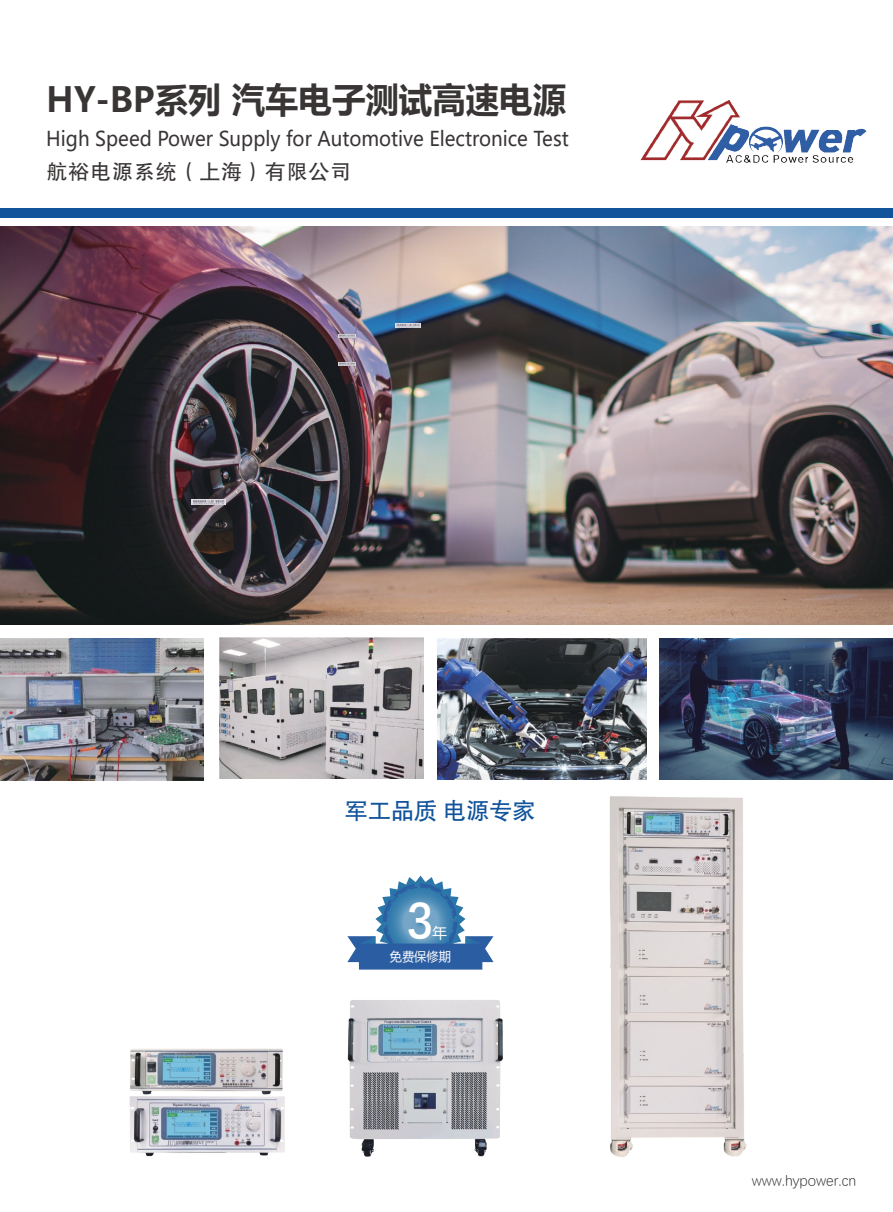
<style>
.page{position:relative;width:893px;height:1212px;background:#fff}
.page>*{position:absolute;margin:0;border:0;box-sizing:border-box;transform-origin:0 0}
.t1{font:700 50.25px "Deng Xian";color:#fff;scale:.95 1}
.t2{font:700 34.5px "Microsoft Ya Hei";color:#393535}
.t3{font:23.55px "FZHTJW GB1 0";letter-spacing:-.02em;color:#11549c}
.t4{font:21px "FZHTJW GB1 0";letter-spacing:.04em;color:#393535}
.t5{font:20.25px "Microsoft Ya Hei";color:#393535;scale:.93 1}
.t6{font:300 14.85px "Deng Xian";color:#241f1f}
.t7{font:14.85px "Microsoft Ya Hei";color:#fff}
.t8{font:12.6px "Microsoft Ya Hei";color:#fff}
</style>
<div class="page">
<img style="left:0;top:226px;width:893px;height:398px">
<img style="left:438px;top:639px;width:209px;height:141px">
<img style="left:640px;top:100px;width:227px;height:63px">
<div style="left:1px;top:208px;width:892px;height:10px;background:#11549c"></div>
<svg style="left:347px;top:875px;width:146px;height:93px"></svg>
<div style="left:359px;top:943px;width:123px;height:26px;background:#2b5da3"></div>
<img style="left:220px;top:637px;width:203px;height:141px">
<img style="left:0;top:638px;width:203px;height:142px">
<img style="left:347px;top:1000px;width:156px;height:157px">
<img style="left:130px;top:1048px;width:153px;height:46px">
<img style="left:610px;top:796px;width:137px;height:361px">
<img style="left:192px;top:500px;width:34px;height:5px">
<img style="left:395px;top:324px;width:26px;height:3px">
<svg style="left:339px;top:335px;width:17px;height:2px"></svg>
<svg style="left:339px;top:363px;width:17px;height:2px"></svg>
<img style="left:129px;top:1094px;width:156px;height:62px">
<img style="left:384px;top:1026px;width:48px;height:27px">
<img style="left:660px;top:638px;width:233px;height:141px">
<h2 class="t2" style="left:46px;top:75px;width:521px">HY-BP系列 汽车电子测试高速电源</h2>
<p class="t5" style="left:46px;top:125px;width:563px">High Speed Power Supply for Automotive Electronice Test</p>
<p class="t4" style="left:47px;top:160px;width:306px">航裕电源系统（上海）有限公司</p>
<p class="t3" style="left:345px;top:797px;width:193px">军工品质 电源专家</p>
<h1 class="t1" style="left:407px;top:887px;width:29px">3</h1>
<p class="t7" style="left:432px;top:923px;width:16px">年</p>
<p class="t8" style="left:390px;top:948px;width:63px">免费保修期</p>
<p class="t6" style="left:752px;top:1171px;width:106px">www.hypower.cn</p>
</div>
